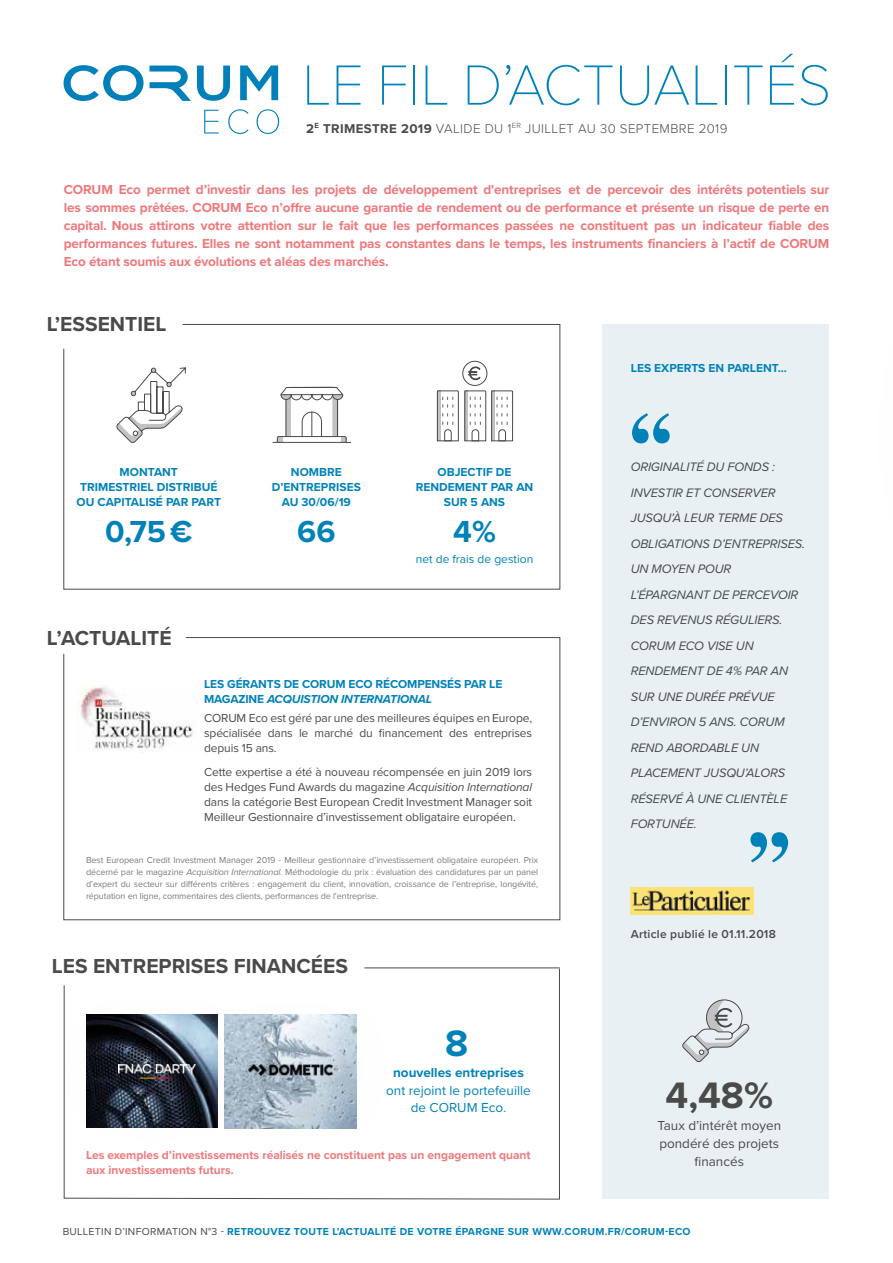
<style>
.page{position:relative;width:893px;height:1263px;background:#fff}
.page>*{position:absolute;margin:0;border:0;box-sizing:border-box;transform-origin:0 0}
.t1{font:100 58.65px "Proxima Nova T";color:#0082b9}
.t2{font:700 38.1px "Proxima Nova";color:#4a4a49}
.t3{font:700 38.1px "Proxima Nova";color:#0082b9}
.t4{font:700 31.5px "Proxima Nova";color:#0082b9}
.t5{font:100 26.7px "Proxima Nova T";color:#4a4a49}
.t6{font:700 21px "Proxima Nova";color:#4a4a49}
.t7{font:100 18.15px "Proxima Nova T";color:#4a4a49}
.t8{font:700 13.5px/18px "Proxima Nova";letter-spacing:-.01em;color:#ef787c;text-align:justify}
.t9{font:13.5px/18px "Proxima Nova";color:#4a4a49;text-align:center}
.t10{font:13.5px/17.2px "Proxima Nova";color:#0082b9;text-align:center}
.t11{font:700 13.5px "Proxima Nova";color:#0082b9}
.t12{font:300 13.2px "Proxima Nova";letter-spacing:.03em;color:#4a4a49}
.t13{font:italic 12.75px/25.5px "Proxima Nova";letter-spacing:-.01em;color:#4a4a49}
.t14{font:12px/15px "Proxima Nova";letter-spacing:-.01em;color:#4a4a49;text-align:justify}
.t15{font:700 12px/15px "Proxima Nova";color:#0082b9;text-align:center}
.t16{font:700 12px/15px "Proxima Nova";color:#ef787c}
.t17{font:600 12px "Proxima Nova";letter-spacing:.02em;color:#4a4a49}
.t18{font:12px "Proxima Nova";color:#0082b9}
.t19{font:700 10.5px "Proxima Nova";letter-spacing:.03em;color:#0082b9}
.t20{font:9px/12px "Proxima Nova";letter-spacing:-.01em;color:#7c7b7b;text-align:justify}
.s1{font-weight:700}
.s2{font-style:italic}
.s3{font-weight:400;color:#4a4a49}
</style>
<div class="page">
<div style="left:602px;top:324px;width:227px;height:875px;background:#e8f0f3"></div>
<svg style="left:63px;top:637px;width:497px;height:283px"></svg>
<svg style="left:204px;top:110px;width:15px;height:24px"></svg>
<svg style="left:228px;top:109px;width:20px;height:25px"></svg>
<svg style="left:257px;top:109px;width:22px;height:25px"></svg>
<svg style="left:64px;top:65px;width:214px;height:36px"></svg>
<svg style="left:63px;top:324px;width:497px;height:265px"></svg>
<svg style="left:115px;top:367px;width:72px;height:77px"></svg>
<svg style="left:436px;top:360px;width:77px;height:82px"></svg>
<svg style="left:682px;top:999px;width:68px;height:63px"></svg>
<svg style="left:272px;top:386px;width:80px;height:57px"></svg>
<img style="left:77px;top:686px;width:122px;height:66px">
<svg style="left:632px;top:413px;width:38px;height:30px"></svg>
<svg style="left:750px;top:832px;width:38px;height:30px"></svg>
<img style="left:631px;top:888px;width:122px;height:27px">
<svg style="left:64px;top:968px;width:496px;height:231px"></svg>
<h1 class="t1" style="left:302px;top:41px;width:531px">LE FIL D’ACTUALITÉS</h1>
<p class="t12" style="left:306px;top:118px;width:423px"><span class="s1">2</span><sup>E</sup> <span class="s1">TRIMESTRE 2019</span> VALIDE DU 1<sup>ER</sup> JUILLET AU 30 SEPTEMBRE 2019</p>
<p class="t8" style="left:64px;top:180px;width:767px">CORUM Eco permet d’investir dans les projets de développement d'entreprises et de percevoir des intérêts potentiels sur les sommes prêtées. CORUM Eco n’offre aucune garantie de rendement ou de performance et présente un risque de perte en capital. Nous attirons votre attention sur le fait que les performances passées ne constituent pas un indicateur fiable des performances futures. Elles ne sont notamment pas constantes dans le temps, les instruments financiers à l’actif de CORUM Eco étant soumis aux évolutions et aléas des marchés.</p>
<h3 class="t6" style="left:47px;top:309px;width:121px">L’ESSENTIEL</h3>
<p class="t15" style="left:77px;top:464px;width:146px">MONTANT<br>TRIMESTRIEL DISTRIBUÉ<br>OU CAPITALISÉ PAR PART</p>
<h3 class="t4" style="left:105px;top:508px;width:89px">0,75 €</h3>
<h3 class="t6" style="left:47px;top:622px;width:126px">L’ACTUALITÉ</h3>
<p class="t15" style="left:272px;top:464px;width:90px">NOMBRE<br>D’ENTREPRISES<br>AU 30/06/19</p>
<h3 class="t4" style="left:297px;top:508px;width:40px">66</h3>
<h3 class="t7" style="left:468px;top:360px;width:14px">€</h3>
<p class="t15" style="left:416px;top:464px;width:119px">OBJECTIF DE<br>RENDEMENT PAR AN<br>SUR 5 ANS</p>
<h3 class="t4" style="left:453px;top:508px;width:44px">4%</h3>
<p class="t18" style="left:416px;top:550px;width:119px">net de frais de gestion</p>
<p class="t15" style="left:204px;top:676px;width:300px;text-align:left">LES GÉRANTS DE CORUM ECO RÉCOMPENSÉS PAR LE<br>MAGAZINE <span class="s2">ACQUISTION INTERNATIONAL</span></p>
<p class="t14" style="left:204px;top:710px;width:330px">CORUM Eco est géré par une des meilleures équipes en Europe, spécialisée dans le marché du financement des entreprises depuis 15 ans.</p>
<p class="t14" style="left:204px;top:764px;width:330px">Cette expertise a été à nouveau récompensée en juin 2019 lors des Hedges Fund Awards du magazine <span class="s2">Acquisition International </span>dans la catégorie Best European Credit Investment Manager soit Meilleur Gestionnaire d’investissement obligataire européen.</p>
<p class="t20" style="left:86px;top:854px;width:454px">Best European Credit Investment Manager 2019 - Meilleur gestionnaire d’investissement obligataire européen. Prix décerné par le magazine <span class="s2">Acquisition International.</span> Méthodologie du prix : évaluation des candidatures par un panel d’expert du secteur sur différents critères : engagement du client, innovation, croissance de l’entreprise, longévité, réputation en ligne, commentaires des clients, performances de l’entreprise.</p>
<h3 class="t6" style="left:52px;top:951px;width:298px">LES ENTREPRISES FINANCÉES</h3>
<h2 class="t3" style="left:445px;top:1015px;width:25px">8</h2>
<p class="t11" style="left:393px;top:1063px;width:132px">nouvelles entreprises</p>
<p class="t10" style="left:386px;top:1081px;width:146px">ont rejoint le portefeuille de CORUM Eco.</p>
<p class="t16" style="left:86px;top:1147px;width:446px">Les exemples d’investissements réalisés ne constituent pas un engagement quant aux investissements futurs.</p>
<p class="t15" style="left:631px;top:360px;width:158px">LES EXPERTS EN PARLENT...</p>
<p class="t13" style="left:631px;top:454px;width:176px">ORIGINALITÉ DU FONDS :<br>INVESTIR ET CONSERVER<br>JUSQU’À LEUR TERME DES<br>OBLIGATIONS D’ENTREPRISES.<br>UN MOYEN POUR<br>L’ÉPARGNANT DE PERCEVOIR<br>DES REVENUS RÉGULIERS.<br>CORUM ECO VISE UN<br>RENDEMENT DE 4% PAR AN<br>SUR UNE DURÉE PRÉVUE<br>D’ENVIRON 5 ANS. CORUM<br>REND ABORDABLE UN<br>PLACEMENT JUSQU’ALORS<br>RÉSERVÉ À UNE CLIENTÈLE<br>FORTUNÉE.</p>
<p class="t17" style="left:631px;top:925px;width:147px">Article publié le 01.11.2018</p>
<h3 class="t5" style="left:714px;top:998px;width:20px">€</h3>
<h2 class="t2" style="left:666px;top:1066px;width:109px">4,48%</h2>
<p class="t9" style="left:657px;top:1116px;width:125px">Taux d’intérêt moyen pondéré des projets financés</p>
<p class="t19" style="left:63px;top:1224px;width:629px"><span class="s3">BULLETIN D’INFORMATION N°3 -</span> RETROUVEZ TOUTE L’ACTUALITÉ DE VOTRE ÉPARGNE SUR WWW.CORUM.FR/CORUM-ECO</p>
</div>
